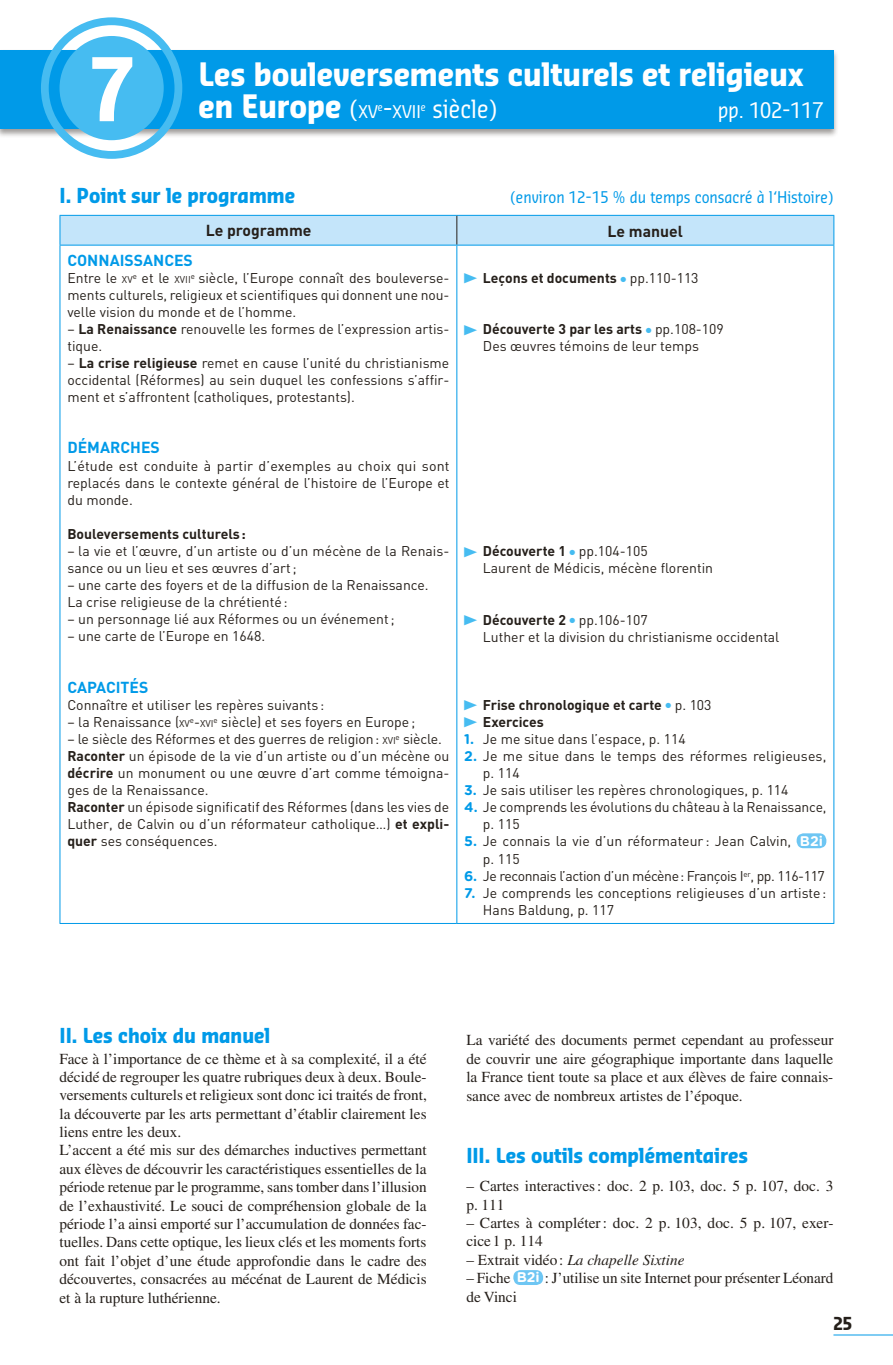
<style>
.page{position:relative;width:893px;height:1365px;background:#fff}
.page>*{position:absolute;margin:0;border:0;box-sizing:border-box;transform-origin:0 0}
.t1{font:700 85.4px "Sansa Con Pro";color:#fff}
.t2{font:700 31.5px/31.5px "Sansa Con Pro";color:#fff}
.t3{font:24.5px "Sansa Con Pro";color:#fff}
.t4{font:21px "Sansa Con Pro";letter-spacing:-.01em;color:#fff}
.t5{font:700 20.12px "Sansa Con Pro";color:#009ae8}
.t6{font:700 17.5px "Sansa Con Pro";color:#251f1a}
.t7{font:17.15px "Sansa Con Pro";color:#fff}
.t8{font:15.75px "Sansa Con Pro";color:#009ae8}
.t9{font:700 15.75px "DIN";color:#009ae8}
.t10{font:700 15.75px "DIN";color:#251f1a}
.t11{font:15.4px/18.4px "Times LT Std";color:#251f1a}
.t12{font:italic 15.4px "Times LT Std";color:#251f1a}
.t13{font:14px/17.2px "DIN";color:#251f1a}
.t14{font:700 14px/17.2px "DIN";color:#251f1a}
.t15{font:14px "DIN";letter-spacing:-.03em;color:#251f1a}
.s1{font-weight:400;font-size:24.5px}
.s2{font-weight:400;font-size:17.15px}
.s3{font-size:24.5px}
.s4{font-size:9.8px}
.s5{font-weight:700}
.s6{font-family:"Universal Std Newswith Comm Pi";font-weight:400;font-size:10.5px;color:#46bcf1}
.s7{font-weight:400}
.s8{font-family:"Universal Std Newswith Comm Pi";font-size:10.5px;color:#46bcf1}
.s9{font-family:"Gotham Rounded";font-weight:700;color:#009ae8}
.s10{font-family:"Gotham Rounded";font-weight:700;color:#fff}
.s11{font-style:normal}
.s12{font-family:"Gotham Rounded";font-weight:700;font-size:14px;color:#fff}
</style>
<div class="page">
<hr style="left:833px;top:1334px;width:60px;height:1px;background:#009ae8">
<div style="left:0;top:49px;width:839px;height:89px;background:#251f1a;opacity:.45"></div>
<div style="left:0;top:51px;width:833px;height:78px;background:#009ae8"></div>
<div style="left:60px;top:36px;width:104px;height:104px;background:#46bcf1;border-radius:50%"></div>
<div style="left:41px;top:17px;width:141px;height:142px;border:8px solid #46bcf1;border-radius:50%"></div>
<svg style="left:60px;top:215px;width:774px;height:30px;background:#bbe1f8"></svg>
<hr style="left:60px;top:922px;width:397px;height:1px;background:#009ae8">
<hr style="left:60px;top:245px;width:397px;height:1px;background:#009ae8">
<hr style="left:60px;top:245px;width:1px;height:677px;background:#009ae8">
<hr style="left:457px;top:245px;width:377px;height:1px;background:#009ae8">
<hr style="left:456px;top:245px;width:1px;height:677px;background:#009ae8">
<hr style="left:833px;top:245px;width:1px;height:677px;background:#009ae8">
<hr style="left:457px;top:922px;width:377px;height:1px;background:#009ae8">
<div style="left:797px;top:833px;width:29px;height:15px;background:#6ec6f3;border-radius:7px"></div>
<div style="left:513px;top:1269px;width:30px;height:15px;background:#6ec6f3;border-radius:7px"></div>
<h1 class="t1" style="left:89px;top:33px;width:47px">7</h1>
<h2 class="t2" style="left:198px;top:58px;width:607px">Les bouleversements culturels et religieux en Europe <span class="s1">(</span><span class="s2">XV</span><sup>e</sup></h2>
<p class="t7" style="left:383px;top:100px;width:45px"><span class="s3">-</span>XVII<sup>e</sup></p>
<h3 class="t3" style="left:432px;top:92px;width:66px">siècle)</h3>
<h3 class="t4" style="left:718px;top:96px;width:107px">pp. 102-117</h3>
<h3 class="t5" style="left:60px;top:182px;width:237px">I. Point sur le programme</h3>
<p class="t8" style="left:510px;top:186px;width:325px">(environ 12-15 % du temps consacré à l‘Histoire)</p>
<p class="t10" style="left:206px;top:220px;width:107px">Le programme</p>
<p class="t10" style="left:607px;top:221px;width:77px">Le manuel</p>
<p class="t9" style="left:67px;top:250px;width:127px">connaissances</p>
<p class="t13" style="left:67px;top:269px;width:383px;text-align:justify">Entre le <span class="s4">XV</span><sup>e</sup> et le <span class="s4">XVII</span><sup>e</sup> siècle, l’Europe connaît des bouleverse&shy;ments culturels, religieux et scientifiques qui donnent une nou&shy;velle vision du monde et de l’homme.</p>
<p class="t13" style="left:67px;top:320px;width:384px">– <span class="s5">La Renaissance</span> renouvelle les formes de l’expression artis&shy;tique.</p>
<p class="t13" style="left:67px;top:354px;width:384px;text-align:justify">– <span class="s5">La crise religieuse</span> remet en cause l’unité du christianisme occidental (Réformes) au sein duquel les confessions s’affir&shy;ment et s’affrontent (catholiques, protestants).</p>
<p class="t9" style="left:67px;top:437px;width:83px">DÉMARCHES</p>
<p class="t13" style="left:67px;top:456px;width:384px;text-align:justify">L’étude est conduite à partir d’exemples au choix qui sont replacés dans le contexte général de l’histoire de l’Europe et du monde.</p>
<p class="t14" style="left:67px;top:524px;width:180px">Bouleversements culturels:</p>
<p class="t13" style="left:67px;top:542px;width:383px">− la vie et l’œuvre, d’un artiste ou d’un mécène de la Renais&shy;sance ou un lieu et ses œuvres d’art;<br>− une carte des foyers et de la diffusion de la Renaissance.<br>La crise religieuse de la chrétienté:<br>− un personnage lié aux Réformes ou un événement;<br>− une carte de l’Europe en 1648.</p>
<p class="t9" style="left:67px;top:676px;width:81px">CAPACITÉS</p>
<p class="t13" style="left:67px;top:695px;width:383px">Connaître et utiliser les repères suivants :<br>− la Renaissance (<span class="s4">XV</span><sup>e</sup>-<span class="s4">XVI</span><sup>e</sup> siècle) et ses foyers en Europe;<br>− le siècle des Réformes et des guerres de religion: <span class="s4">XVI</span><sup>e</sup> siècle.<br><span class="s5">Raconter</span> un épisode de la vie d’un artiste ou d’un mécène ou <span class="s5">décrire</span> un monument ou une œuvre d’art comme témoigna&shy;ges de la Renaissance.<br><span class="s5">Raconter</span> un épisode significatif des Réformes (dans les vies de Luther, de Calvin ou d’un réformateur catholique…) <span class="s5">et expli&shy;quer</span> ses conséquences.</p>
<p class="t14" style="left:464px;top:269px;width:236px"><span class="s6">▶</span> Leçons et documents <span class="s6">⦁</span> <span class="s7">pp.110-113</span></p>
<p class="t13" style="left:464px;top:320px;width:261px;text-align:center"><span class="s8">▶</span> <span class="s5">Découverte 3 par les arts</span> <span class="s8">⦁</span> pp.108-109<br>Des œuvres témoins de leur temps</p>
<p class="t13" style="left:483px;top:542px;width:232px;text-indent:-19px"><span class="s8">▶</span> <span class="s5">Découverte 1</span> <span class="s8">⦁</span> pp.104-105<br>Laurent de Médicis, mécène florentin</p>
<p class="t13" style="left:483px;top:610px;width:298px;text-indent:-19px"><span class="s8">▶</span> <span class="s5">Découverte 2</span> <span class="s8">⦁</span> pp.106-107<br>Luther et la division du christianisme occidental</p>
<p class="t14" style="left:464px;top:695px;width:249px"><span class="s6">▶</span> Frise chronologique et carte <span class="s6">⦁</span> <span class="s7">p. 103 </span><span class="s6">▶</span> Exercices</p>
<p class="t13" style="left:464px;top:730px;width:223px"><span class="s9">1.</span> Je me situe dans l’espace, p. 114</p>
<p class="t13" style="left:483px;top:747px;width:345px;text-indent:-19px"><span class="s9">2.</span> Je me situe dans le temps des réformes religieuses, p. 114</p>
<p class="t13" style="left:464px;top:781px;width:326px"><span class="s9">3.</span> Je sais utiliser les repères chronologiques, p. 114</p>
<p class="t13" style="left:483px;top:798px;width:345px;text-indent:-19px"><span class="s9">4.</span> Je comprends les évolutions du château à la Renaissance, p. 115</p>
<p class="t13" style="left:483px;top:832px;width:342px;text-indent:-19px"><span class="s9">5.</span> Je connais la vie d’un réformateur : Jean Calvin, <span class="s10">B2i </span>p. 115</p>
<p class="t15" style="left:464px;top:866px;width:362px"><span class="s9">6.</span> Je reconnais l’action d’un mécène: François I<sup>er</sup>, pp. 116-117</p>
<p class="t13" style="left:483px;top:883px;width:345px;text-indent:-19px"><span class="s9">7.</span> Je comprends les conceptions religieuses d’un artiste:<br>Hans Baldung, p. 117</p>
<h3 class="t5" style="left:60px;top:1021px;width:212px">II. Les choix du manuel</h3>
<p class="t11" style="left:60px;top:1048px;width:369px">Face à l’importance de ce thème et à sa complexité, il a été décidé de regrouper les quatre rubriques deux à deux. Boule&shy;versements culturels et religieux sont donc ici traités de front, la découverte par les arts permettant d’établir clairement les liens entre les deux.<br>L’accent a été mis sur des démarches inductives permettant aux élèves de découvrir les caractéristiques essentielles de la période retenue par le programme, sans tomber dans l’illusion de l’exhaustivité. Le souci de compréhension globale de la période l’a ainsi emporté sur l’accumulation de données fac&shy;tuelles. Dans cette optique, les lieux clés et les moments forts ont fait l’objet d’une étude approfondie dans le cadre des découvertes, consacrées au mécénat de Laurent de Médicis et à la rupture luthérienne.</p>
<p class="t11" style="left:466px;top:1030px;width:369px;text-align:justify">La variété des documents permet cependant au professeur de couvrir une aire géographique importante dans laquelle la France tient toute sa place et aux élèves de faire connais&shy;sance avec de nombreux artistes de l’époque.</p>
<h3 class="t5" style="left:466px;top:1142px;width:283px">III. Les outils complémentaires</h3>
<p class="t11" style="left:466px;top:1176px;width:369px">– Cartes interactives: doc. 2 p. 103, doc. 5 p. 107, doc. 3 p. 111</p>
<p class="t11" style="left:466px;top:1213px;width:369px">– Cartes à compléter: doc. 2 p. 103, doc. 5 p. 107, exer&shy;cice1 p. 114</p>
<p class="t12" style="left:466px;top:1251px;width:220px"><span class="s11">– Extrait vidéo :</span> La chapelle Sixtine</p>
<p class="t11" style="left:466px;top:1268px;width:369px">– Fiche <span class="s12">B2i</span> : J’utilise un site Internet pour présenter Léonard de Vinci</p>
<p class="t6" style="left:833px;top:1311px;width:20px">25</p>
</div>
